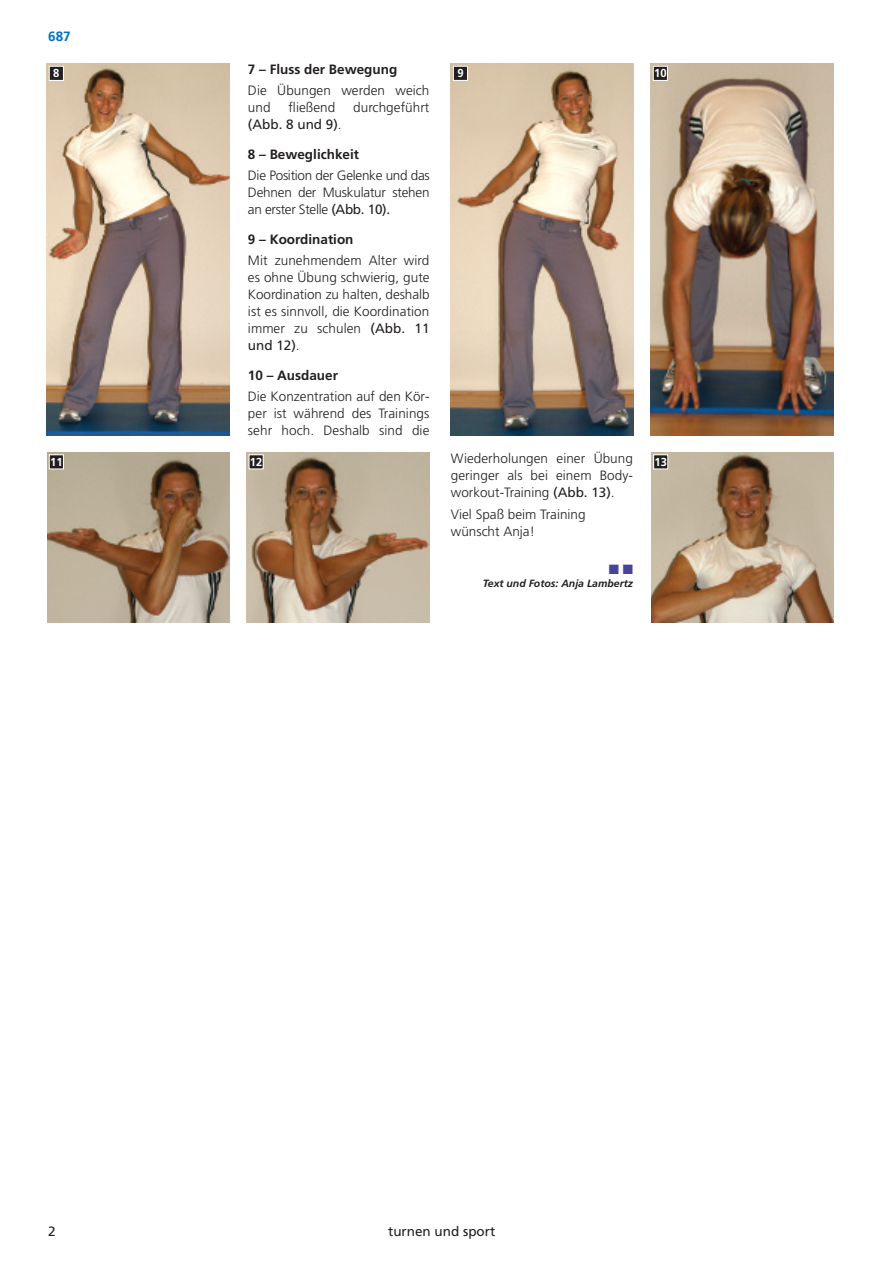
<style>
.page{position:relative;width:872px;height:1263px;background:#fff}
.page>*{position:absolute;margin:0;border:0;box-sizing:border-box;transform-origin:0 0}
.t1{font:300 13.5px/17px "Frutiger";letter-spacing:.005em;color:#231f20;text-align:justify}
.t2{font:700 13.5px "Frutiger";color:#231f20}
.t3{font:13.5px "Frutiger";color:#231f20}
.t4{font:700 13.5px "Frutiger";color:#0072bc}
.t5{font:700 11.55px "Frutiger";color:#fff}
.t6{font:italic 700 10.5px "Frutiger";color:#231f20}
.s1{font-weight:300}
.s2{font-weight:400}
</style>
<div class="page">
<img style="left:47px;top:64px;width:183px;height:371px">
<img style="left:451px;top:64px;width:183px;height:371px">
<img style="left:651px;top:64px;width:182px;height:371px">
<img style="left:47px;top:452px;width:183px;height:170px">
<img style="left:247px;top:452px;width:182px;height:170px">
<img style="left:651px;top:453px;width:182px;height:170px">
<div style="left:50px;top:67px;width:13px;height:13px;background:#231f20"></div>
<div style="left:49px;top:66px;width:15px;height:15px;border:1px solid #fff"></div>
<div style="left:454px;top:67px;width:13px;height:13px;background:#231f20"></div>
<div style="left:453px;top:66px;width:15px;height:15px;border:1px solid #fff"></div>
<div style="left:653px;top:67px;width:14px;height:13px;background:#231f20"></div>
<div style="left:653px;top:66px;width:15px;height:15px;border:1px solid #fff"></div>
<div style="left:50px;top:455px;width:13px;height:13px;background:#231f20"></div>
<div style="left:49px;top:454px;width:15px;height:15px;border:1px solid #fff"></div>
<div style="left:249px;top:455px;width:14px;height:13px;background:#231f20"></div>
<div style="left:249px;top:454px;width:14px;height:15px;border:1px solid #fff"></div>
<div style="left:654px;top:455px;width:13px;height:13px;background:#231f20"></div>
<div style="left:653px;top:454px;width:15px;height:15px;border:1px solid #fff"></div>
<p class="t4" style="left:48px;top:31px;width:24px">687</p>
<p class="t5" style="left:53px;top:69px;width:8px">8</p>
<p class="t5" style="left:457px;top:69px;width:8px">9</p>
<p class="t5" style="left:654px;top:69px;width:14px">10</p>
<p class="t2" style="left:248px;top:64px;width:151px">7 – Fluss der Bewegung</p>
<p class="t1" style="left:248px;top:83px;width:183px">Die Übungen werden weich und</p>
<p class="t1" style="left:288px;top:100px;width:48px">fließend</p>
<p class="t1" style="left:353px;top:100px;width:78px">durchgeführt</p>
<p class="t3" style="left:248px;top:119px;width:95px">(Abb. 8 und 9)<span class="s1">.</span></p>
<p class="t2" style="left:248px;top:149px;width:113px">8 – Beweglichkeit</p>
<p class="t1" style="left:248px;top:168px;width:183px">Die Position der Gelenke und das Dehnen der Muskulatur stehen an erster Stelle <span class="s2">(Abb. 10).</span></p>
<p class="t2" style="left:248px;top:234px;width:107px">9 – Koordination</p>
<p class="t1" style="left:248px;top:253px;width:183px">Mit zunehmendem Alter wird es ohne Übung schwierig, gute Koordination zu halten, deshalb ist es sinnvoll, die Koordination immer zu schulen <span class="s2">(Abb. 11 und 12)</span>.</p>
<p class="t2" style="left:248px;top:370px;width:92px">10 – Ausdauer</p>
<p class="t1" style="left:248px;top:389px;width:183px">Die Konzentration auf den Kör&shy;per ist während des Trainings sehr hoch. Deshalb sind die</p>
<p class="t1" style="left:451px;top:451px;width:184px">Wiederholungen einer Übung geringer als bei einem Body&shy;workout-Training <span class="s2">(Abb. 13)</span>.</p>
<p class="t1" style="left:451px;top:507px;width:136px">Viel Spaß beim Training wünscht Anja!</p>
<p class="t5" style="left:50px;top:457px;width:14px">11</p>
<p class="t5" style="left:250px;top:457px;width:14px">12</p>
<p class="t5" style="left:654px;top:457px;width:14px">13</p>
<p class="t6" style="left:483px;top:579px;width:152px">Text und Fotos: Anja Lambertz</p>
<p class="t3" style="left:48px;top:1226px;width:9px">2</p>
<p class="t3" style="left:388px;top:1226px;width:109px">turnen und sport</p>
</div>
